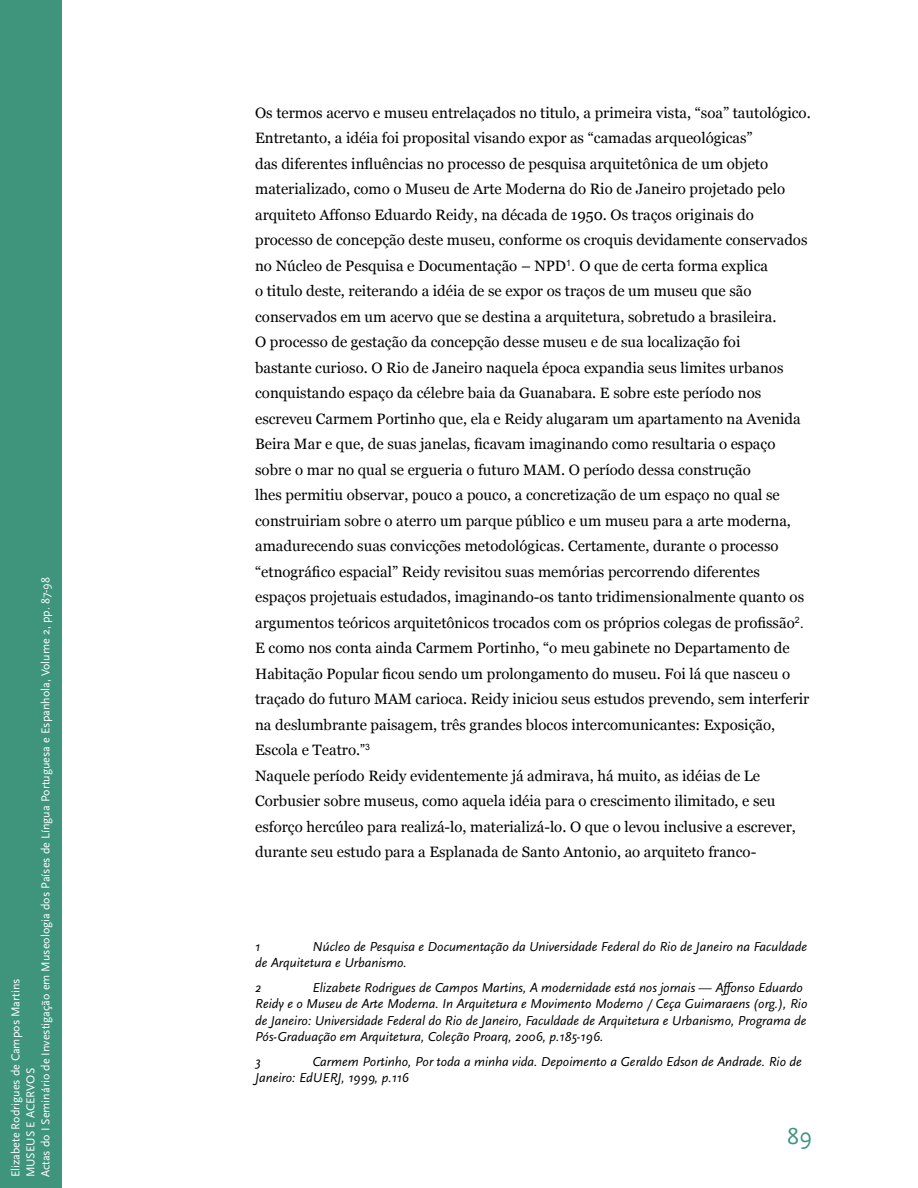
<style>
.page{position:relative;width:918px;height:1188px;background:#fff}
.page>*{position:absolute;margin:0;border:0;box-sizing:border-box;transform-origin:0 0}
.t1{font:24px "Scala Sans Pro";color:#3e957c}
.t2{font:15px/25.5px "Georgia";color:#000}
.t3{font:italic 13.5px/16.2px "Scala Sans Pro";color:#000}
.t4{font:12px/15px "Scala Sans Pro";color:#fff}
.s1{font-style:italic}
.s2{font-family:"Arial"}
</style>
<div class="page">
<div style="left:0;top:0;width:62px;height:1188px;background:#3e957c"></div>
<p class="t4" style="left:9px;top:1177px;width:602px;rotate:-90deg">Elizabete Rodrigues de Campos Martins<br>MUSEUS E ACERVOS<br>Actas do I Seminário de Investigação em Museologia dos Países de Língua Portuguesa e Espanhola, Volume 2, pp. 87-98</p>
<p class="t2" style="left:255px;top:101px;width:557px">Os termos acervo e museu entrelaçados no titulo, a primeira vista, “soa” tautológico.<br>Entretanto, a idéia foi proposital visando expor as “camadas arqueológicas”<br>das diferentes influências no processo de pesquisa arquitetônica de um objeto materializado, como o Museu de Arte Moderna do Rio de Janeiro projetado pelo arquiteto Affonso Eduardo Reidy, na década de 1950. Os traços originais do processo de concepção deste museu, conforme os croquis devidamente conservados no Núcleo de Pesquisa e Documentação <span class="s1">–</span> NPD<sup>1</sup><span class="s2">.</span> O que de certa forma explica<br>o titulo deste, reiterando a idéia de se expor os traços de um museu que são conservados em um acervo que se destina a arquitetura, sobretudo a brasileira.<br>O processo de gestação da concepção desse museu e de sua localização foi<br>bastante curioso. O Rio de Janeiro naquela época expandia seus limites urbanos conquistando espaço da célebre baia da Guanabara. E sobre este período nos escreveu Carmem Portinho que, ela e Reidy alugaram um apartamento na Avenida Beira Mar e que, de suas janelas, ficavam imaginando como resultaria o espaço sobre o mar no qual se ergueria o futuro MAM. O período dessa construção<br>lhes permitiu observar, pouco a pouco, a concretização de um espaço no qual se construiriam sobre o aterro um parque público e um museu para a arte moderna, amadurecendo suas convicções metodológicas. Certamente, durante o processo “etnográfico espacial” Reidy revisitou suas memórias percorrendo diferentes espaços projetuais estudados, imaginando-os tanto tridimensionalmente quanto os argumentos teóricos arquitetônicos trocados com os próprios colegas de profissão<sup>2</sup><span class="s2">.<br></span>E como nos conta ainda Carmem Portinho, “o meu gabinete no Departamento de Habitação Popular ficou sendo um prolongamento do museu. Foi lá que nasceu o traçado do futuro MAM carioca. Reidy iniciou seus estudos prevendo, sem interferir na deslumbrante paisagem, três grandes blocos intercomunicantes: Exposição, Escola e Teatro.<span class="s2">”</span><sup>3<br></sup>Naquele período Reidy evidentemente já admirava, há muito, as idéias de Le Corbusier sobre museus, como aquela idéia para o crescimento ilimitado, e seu esforço hercúleo para realizá-lo, materializá-lo. O que o levou inclusive a escrever, durante seu estudo para a Esplanada de Santo Antonio, ao arquiteto franco-</p>
<p class="t3" style="left:255px;top:940px;width:554px;text-indent:57px">Núcleo de Pesquisa e Documentação da Universidade Federal do Rio de Janeiro na Faculdade de Arquitetura e Urbanismo.</p>
<p class="t3" style="left:255px;top:981px;width:7px">2</p>
<p class="t3" style="left:255px;top:940px;width:6px">1</p>
<p class="t3" style="left:255px;top:981px;width:554px;text-indent:57px">Elizabete Rodrigues de Campos Martins, A modernidade está nos jornais — Affonso Eduardo Reidy e o Museu de Arte Moderna. In Arquitetura e Movimento Moderno / Ceça Guimaraens (org.), Rio de Janeiro: Universidade Federal do Rio de Janeiro, Faculdade de Arquitetura e Urbanismo, Programa de Pós-Graduação em Arquitetura, Coleção Proarq, 2006, p.185-196.</p>
<p class="t3" style="left:255px;top:1054px;width:7px">3</p>
<p class="t3" style="left:255px;top:1054px;width:548px;text-indent:57px">Carmem Portinho, Por toda a minha vida. Depoimento a Geraldo Edson de Andrade. Rio de<br>Janeiro: EdUERJ, 1999, p.116</p>
<h1 class="t1" style="left:787px;top:1127px;width:27px">89</h1>
</div>
